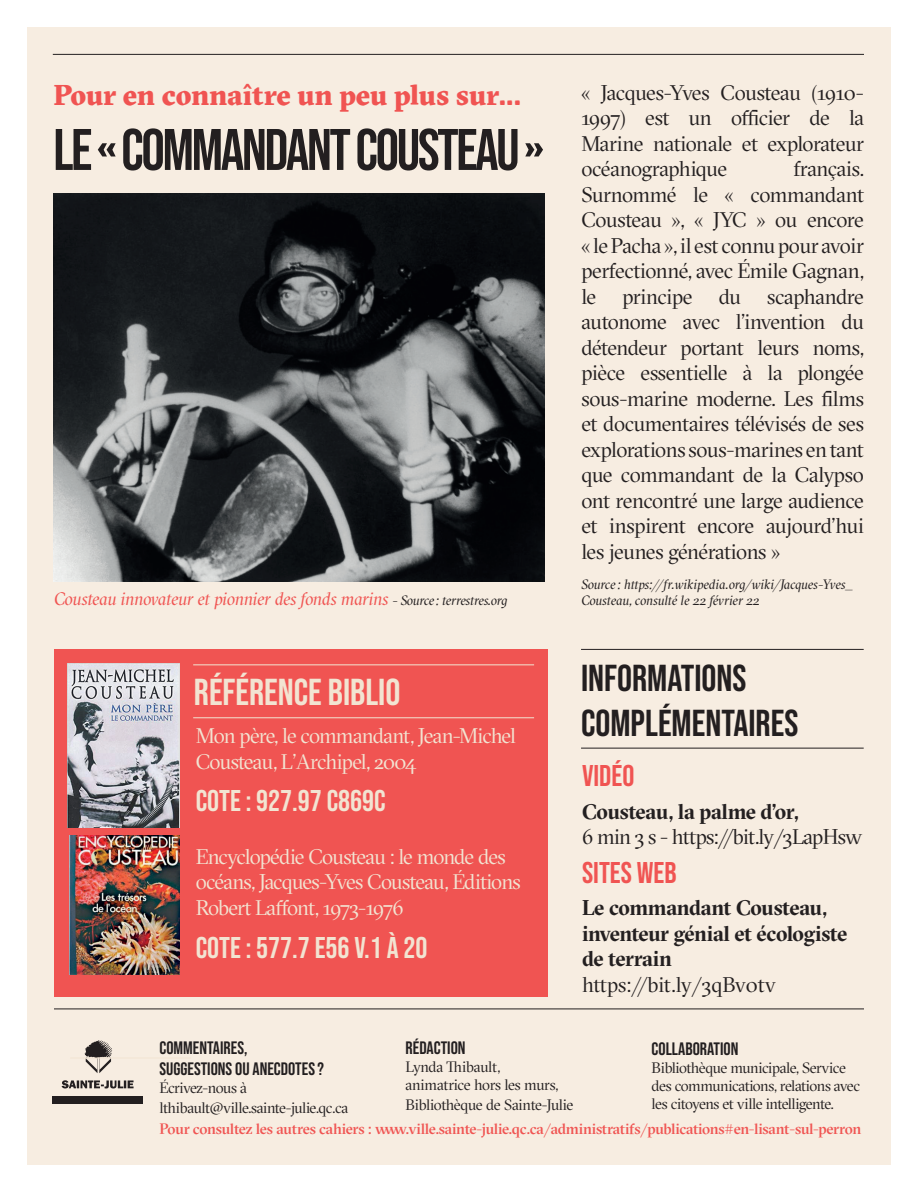
<style>
.page{position:relative;width:918px;height:1188px;background:#fff}
.page>*{position:absolute;margin:0;border:0;box-sizing:border-box;transform-origin:0 0}
.t1{font:58.5px "Bebas Neue";letter-spacing:-.04em;color:#231f20}
.t2{font:37.5px "Bebas Neue";color:#231f20}
.t3{font:37.5px "Bebas Neue";color:#f2e4d2}
.t4{font:30px "Bebas Neue";color:#f2e4d2}
.t5{font:30px "Bebas Neue";color:#f05452}
.t6{font:900 28.5px "GT Sectra";letter-spacing:-.01em;color:#f05452}
.t7{font:21px/25.5px "GT Sectra Fine";letter-spacing:-.02em;color:#231f20;text-align:justify}
.t8{font:21px/25.5px "GT Sectra Fine";letter-spacing:-.04em;color:#f2e4d2}
.t9{font:700 21px/25.5px "GT Sectra Fine";letter-spacing:-.015em;color:#231f20}
.t10{font:21px "GT Sectra Fine";color:#231f20}
.t11{font:italic 18px "GT Sectra Fine";letter-spacing:-.02em;color:#f05452}
.t12{font:18px/21.6px "Bebas Neue";color:#231f20}
.t13{font:15px/18px "GT Sectra Fine";letter-spacing:-.03em;color:#231f20}
.t14{font:500 15px "GT Sectra Fine";letter-spacing:-.015em;color:#f05452}
.t15{font:15px/18px "GT Sectra Fine";letter-spacing:-.01em;color:#231f20}
.t16{font:italic 13.5px/16.2px "GT Sectra Fine";letter-spacing:-.01em;color:#231f20}
.s1{font-size:13.5px;color:#231f20}
</style>
<div class="page">
<div style="left:27px;top:27px;width:864px;height:1137px;background:#f7ede1"></div>
<hr style="left:54px;top:1009px;width:810px;height:1px;background:#231f20">
<svg style="left:62px;top:1080px;width:72px;height:8px"></svg>
<div style="left:52px;top:1096px;width:91px;height:8px;background:#231f20"></div>
<svg style="left:85px;top:1040px;width:27px;height:33px"></svg>
<hr style="left:53px;top:54px;width:811px;height:1px;background:#231f20">
<hr style="left:70px;top:1058px;width:121px;height:1px;background:#f2e4d2">
<hr style="left:581px;top:748px;width:283px;height:1px;background:#231f20">
<hr style="left:581px;top:649px;width:283px;height:1px;background:#231f20">
<div style="left:54px;top:649px;width:494px;height:348px;background:#f05452"></div>
<hr style="left:193px;top:717px;width:341px;height:1px;background:#f2e4d2">
<hr style="left:193px;top:664px;width:341px;height:1px;background:#f2e4d2">
<img style="left:67px;top:663px;width:113px;height:164px">
<img style="left:69px;top:836px;width:111px;height:138px">
<img style="left:54px;top:194px;width:490px;height:387px">
<h3 class="t6" style="left:53px;top:77px;width:469px">Pour en connaître un peu plus sur...</h3>
<h1 class="t1" style="left:53px;top:117px;width:492px">LE « COMMANDANT COUSTEAU »</h1>
<p class="t11" style="left:54px;top:587px;width:455px">Cousteau innovateur et pionnier des fonds marins <span class="s1">- Source : terrestres.org</span></p>
<h2 class="t3" style="left:194px;top:671px;width:208px">RÉFÉRENCE BIBLIO</h2>
<p class="t8" style="left:196px;top:723px;width:321px">Mon père, le commandant, Jean-Michel</p>
<p class="t8" style="left:196px;top:748px;width:222px">Cousteau, L’Archipel, 2004</p>
<h3 class="t4" style="left:196px;top:784px;width:191px">COTE : 927.97 C869C</h3>
<p class="t8" style="left:196px;top:844px;width:327px">Encyclopédie Cousteau : le monde des océans, Jacques-Yves Cousteau, Éditions<br>Robert Laffont, 1973-1976</p>
<h3 class="t4" style="left:196px;top:930px;width:233px">COTE : 577.7 E56 V.1 À 20</h3>
<p class="t7" style="left:581px;top:80px;width:284px">« Jacques-Yves Cousteau (1910- 1997) est un officier de la Marine nationale et explorateur océanographique</p>
<p class="t7" style="left:581px;top:156px;width:284px;text-indent:212px">français.<br>Surnommé le « commandant Cousteau », « JYC » ou encore « le Pacha », il est connu pour avoir perfectionné, avec Émile Gagnan, le principe du scaphandre autonome avec l’invention du détendeur portant leurs noms, pièce essentielle à la plongée sous-marine moderne. Les films et documentaires télévisés de ses explorations sous-marines en tant que commandant de la Calypso ont rencontré une large audience et inspirent encore aujourd’hui les jeunes générations »</p>
<p class="t16" style="left:581px;top:575px;width:274px">Source : https://fr.wikipedia.org/wiki/Jacques-Yves_<br>Cousteau, consulté le 22 février 22</p>
<h2 class="t2" style="left:581px;top:657px;width:167px">INFORMATIONS</h2>
<h2 class="t2" style="left:581px;top:702px;width:219px">COMPLÉMENTAIRES</h2>
<h3 class="t5" style="left:582px;top:759px;width:54px">VIDÉO</h3>
<p class="t9" style="left:582px;top:798px;width:218px">Cousteau, la palme d’or,</p>
<p class="t7" style="left:582px;top:824px;width:282px">6 min 3 s - https://bit.ly/3LapHsw</p>
<h3 class="t5" style="left:582px;top:856px;width:96px">SITES WEB</h3>
<p class="t9" style="left:582px;top:895px;width:267px">Le commandant Cousteau, inventeur génial et écologiste de terrain</p>
<p class="t10" style="left:582px;top:972px;width:196px">https://bit.ly/3qBv0tv</p>
<p class="t12" style="left:406px;top:1037px;width:62px">RÉDACTION</p>
<p class="t15" style="left:406px;top:1057px;width:154px">Lynda Thibault, animatrice hors les murs,</p>
<p class="t13" style="left:406px;top:1095px;width:169px">Bibliothèque de Sainte-Julie</p>
<p class="t12" style="left:159px;top:1037px;width:166px">COMMENTAIRES,<br>SUGGESTIONS OU ANECDOTES?</p>
<p class="t13" style="left:159px;top:1078px;width:190px;line-height:19.8px">Écrivez-nous à lthibault@ville.sainte-julie.qc.ca</p>
<p class="t12" style="left:652px;top:1038px;width:88px">COLLABORATION</p>
<p class="t13" style="left:652px;top:1059px;width:210px">Bibliothèque municipale, Service des communications, relations avec les citoyens et ville intelligente.</p>
<p class="t14" style="left:159px;top:1119px;width:703px">Pour consultez les autres cahiers : www.ville.sainte-julie.qc.ca/administratifs/publications#en-lisant-sul-perron</p>
</div>
